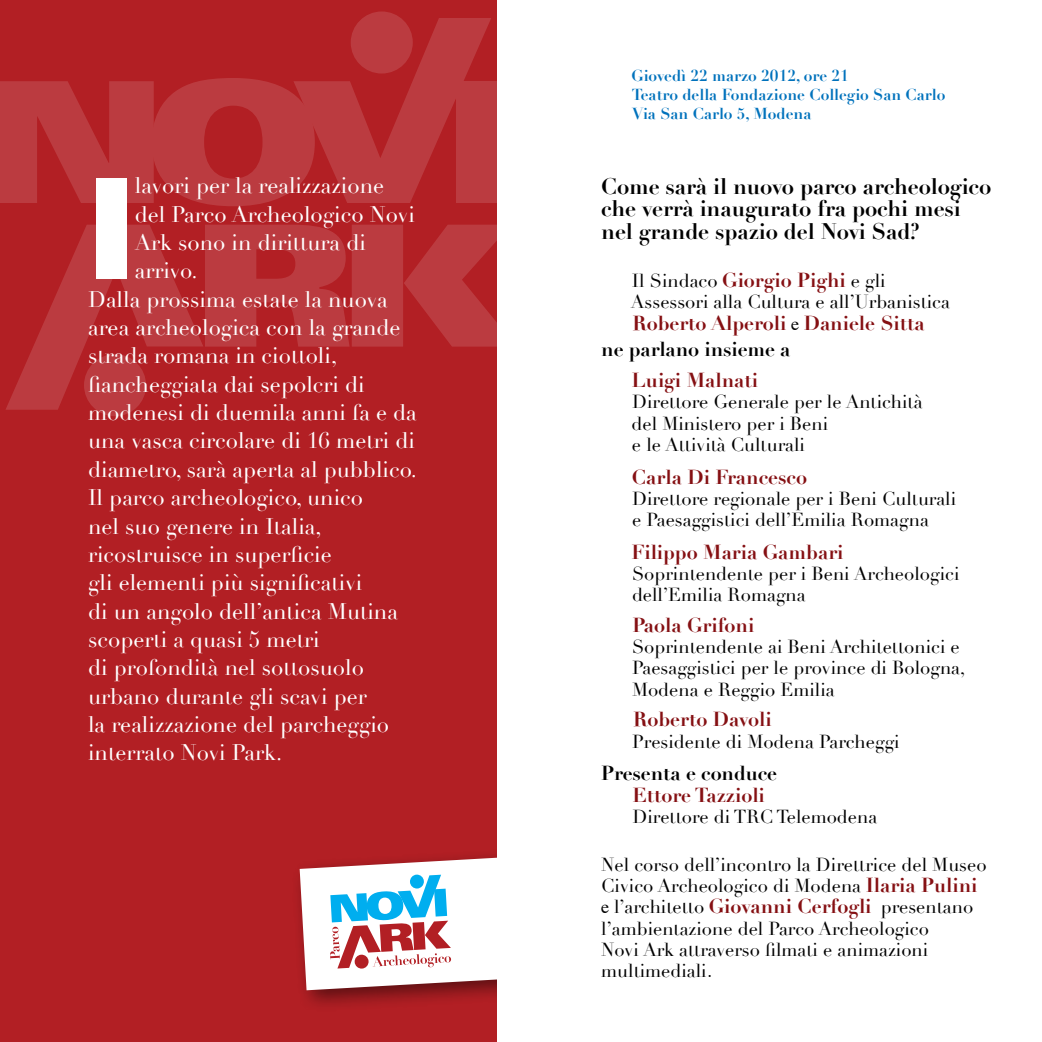
<style>
.page{position:relative;width:1042px;height:1042px;background:#fff}
.page>*{position:absolute;margin:0;border:0;box-sizing:border-box;transform-origin:0 0}
.t1{font:145.95px "ITC Franklin Gothic Std Hvy";color:#fff}
.t2{font:22.05px "Didot";color:#fff}
.t3{font:700 22.05px/22.8px "Didot";letter-spacing:-.005em;color:#000}
.t4{font:700 19.78px/26.8px "Didot";color:#851013}
.t5{font:700 19.78px "Didot";letter-spacing:-.005em;color:#000}
.t6{font:18.38px/21.3px "Didot";color:#000}
.t7{font:700 15.58px/19.2px "Didot";color:#0072bc}
.s1{font-weight:700;font-size:19.78px;color:#851013}
.s2{font-family:"Times";font-weight:400;font-size:18.38px;color:#000}
.s3{color:#000}
.s4{font-family:"Times"}
</style>
<div class="page">
<div style="left:0;top:0;width:496px;height:1042px;background:#b21f24"></div>
<svg style="left:0;top:18px;width:491px;height:188px"></svg>
<div style="left:456px;top:81px;width:52px;height:122px;background:#bb3b40"></div>
<div style="left:351px;top:11px;width:62px;height:63px;background:#bb3b40;border-radius:50%"></div>
<svg style="left:6px;top:225px;width:491px;height:185px"></svg>
<div style="left:84px;top:354px;width:62px;height:62px;background:#bb3b40;border-radius:50%"></div>
<div style="left:291px;top:842px;width:355px;height:171px;background:#000;opacity:.5"></div>
<svg style="left:300px;top:851px;width:197px;height:139px;fill:#fff"></svg>
<svg style="left:330px;top:874px;width:121px;height:94px"></svg>
<div style="left:497px;top:1px;width:544px;height:1040px;background:#fff"></div>
<h1 class="t1" style="left:88px;top:142px;width:48px">I</h1>
<p class="t2" style="left:135px;top:172px;width:251px">lavori per la realizzazione</p>
<p class="t2" style="left:135px;top:201px;width:282px">del Parco Archeologico Novi</p>
<p class="t2" style="left:135px;top:229px;width:233px">Ark sono in dirittura di</p>
<p class="t2" style="left:135px;top:257px;width:64px">arrivo.</p>
<p class="t2" style="left:88px;top:286px;width:301px">Dalla prossima estate la nuova</p>
<p class="t2" style="left:88px;top:314px;width:314px">area archeologica con la grande</p>
<p class="t2" style="left:88px;top:342px;width:251px">strada romana in ciottoli,</p>
<p class="t2" style="left:88px;top:371px;width:278px">fiancheggiata dai sepolcri di</p>
<p class="t2" style="left:88px;top:399px;width:330px">modenesi di duemila anni fa e da</p>
<p class="t2" style="left:88px;top:427px;width:328px">una vasca circolare di 16 metri di</p>
<p class="t2" style="left:88px;top:456px;width:330px">diametro, sarà aperta al pubblico.</p>
<p class="t2" style="left:88px;top:484px;width:276px">Il parco archeologico, unico</p>
<p class="t2" style="left:88px;top:513px;width:235px">nel suo genere in Italia,</p>
<p class="t2" style="left:88px;top:541px;width:245px">ricostruisce in superficie</p>
<p class="t2" style="left:88px;top:569px;width:276px">gli elementi più significativi</p>
<p class="t2" style="left:88px;top:598px;width:311px">di un angolo dell’antica Mutina</p>
<p class="t2" style="left:88px;top:626px;width:233px">scoperti a quasi 5 metri</p>
<p class="t2" style="left:88px;top:654px;width:277px">di profondità nel sottosuolo</p>
<p class="t2" style="left:88px;top:683px;width:280px">urbano durante gli scavi per</p>
<p class="t2" style="left:88px;top:711px;width:303px">la realizzazione del parcheggio</p>
<p class="t2" style="left:88px;top:739px;width:196px">interrato Novi Park.</p>
<p class="t7" style="left:631px;top:66px;width:315px">Giovedì 22 marzo 2012, ore 21<br>Teatro della Fondazione Collegio San Carlo<br>Via San Carlo 5, Modena</p>
<p class="t3" style="left:601px;top:175px;width:391px">Come sarà il nuovo parco archeologico che verrà inaugurato fra pochi mesi nel grande spazio del Novi Sad?</p>
<p class="t6" style="left:631px;top:270px;width:320px">Il Sindaco <span class="s1">Giorgio Pighi</span> e gli<br>Assessori alla Cultura e all’Urbanistica</p>
<p class="t4" style="left:601px;top:309px;width:325px;text-indent:31px">Roberto Alperoli <span class="s2">e</span> Daniele Sitta <span class="s3">ne parlano insieme a</span></p>
<p class="t4" style="left:631px;top:367px;width:128px">Luigi Malnati</p>
<p class="t6" style="left:631px;top:392px;width:292px">Direttore Generale per le Antichità del Ministero per i Beni<br>e le Attività Culturali</p>
<p class="t4" style="left:632px;top:463px;width:177px">Carla Di Francesco</p>
<p class="t6" style="left:632px;top:488px;width:326px">Direttore regionale per i Beni Culturali e Paesaggistici dell’Emilia Romagna</p>
<p class="t4" style="left:631px;top:538px;width:213px">Filippo Maria Gambari</p>
<p class="t6" style="left:632px;top:563px;width:329px">Soprintendente per i Beni Archeologici dell’Emilia Romagna</p>
<p class="t4" style="left:632px;top:612px;width:123px">Paola Grifoni</p>
<p class="t6" style="left:632px;top:636px;width:335px">Soprintendente ai Beni Architettonici e<br>Paesaggistici per le province di Bologna,<br>Modena e Reggio Emilia</p>
<p class="t4" style="left:633px;top:706px;width:140px">Roberto Davoli</p>
<p class="t6" style="left:632px;top:731px;width:269px">Presidente di Modena Parcheggi</p>
<p class="t5" style="left:601px;top:761px;width:177px">Presenta e conduce</p>
<p class="t4" style="left:632px;top:781px;width:134px">Ettore Tazzioli</p>
<p class="t6" style="left:632px;top:806px;width:246px">Direttore di TRC Telemodena</p>
<p class="t6" style="left:601px;top:854px;width:387px">Nel corso dell’incontro la Direttrice del Museo Civico Archeologico di Modena <span class="s1">Ilaria Pulini </span><span class="s4">e</span> l’architetto <span class="s1">Giovanni Cerfogli</span> presentano l’ambientazione del Parco Archeologico<br>Novi Ark attraverso filmati e animazioni multimediali<span class="s4">.</span></p>
</div>
